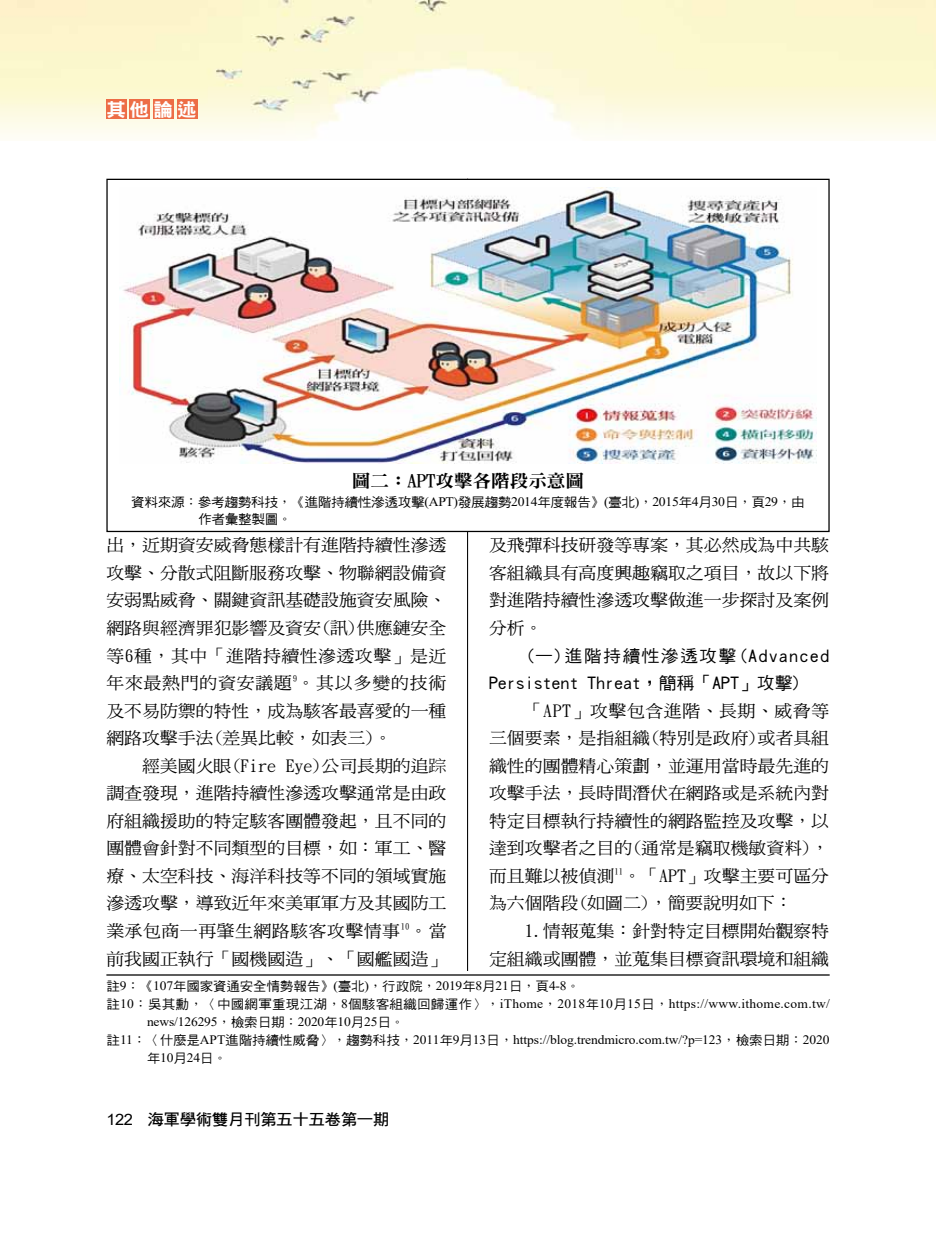
<style>
.page{position:relative;width:936px;height:1234px;background:#fff}
.page>*{position:absolute;margin:0;border:0;box-sizing:border-box;transform-origin:0 0}
.t1{font:18.6px "DFN Hei XB HK BF";color:#fff;scale:1.05 1}
.t2{font:17.7px "DFN Ming XB HK BF";color:#000;scale:1.05 1}
.t3{font:16.95px/27.6px "DF Ming Md HK BF";color:#000;text-align:justify;scale:1.05 1}
.t4{font:16.95px/27.5px "DF Hei Md HK BF";color:#000;scale:1.05 1}
.t5{font:15.6px "DF Hei Bd HK BF";letter-spacing:-.025em;color:#000;scale:1.05 1}
.t6{font:13.05px/16.4px "DF Hei Md HK BF";letter-spacing:-.025em;color:#000;scale:1.05 1}
.t7{font:12.9px "Times New Roman";letter-spacing:-.005em;color:#000;scale:1.05 1}
.t8{font:12.9px "Times New Roman";letter-spacing:.02em;color:#000;scale:1.05 1}
.t9{font:12.9px "DF Hei Md HK BF";letter-spacing:-.01em;color:#000;scale:1.05 1}
.s1{font-family:"DF Kai Shu SB Estd BF"}
.s2{font-family:"Times New Roman"}
.s3{font-family:"P Ming Li U"}
.s4{font-family:"DF Hei Md HK BF"}
.s5{font-family:"Arial"}
</style>
<div class="page">
<img style="left:0;top:0;width:935px;height:137px">
<hr style="left:467px;top:179px;width:1px;height:871px;background:#000">
<div style="left:106px;top:99px;width:20px;height:20px;background:#ed6d46"></div>
<div style="left:130px;top:99px;width:20px;height:20px;background:#ed6d46"></div>
<div style="left:153px;top:99px;width:21px;height:20px;background:#ed6d46"></div>
<div style="left:177px;top:99px;width:20px;height:20px;background:#ed6d46"></div>
<div style="left:107px;top:179px;width:722px;height:352px;background:#fff"></div>
<img style="left:119px;top:187px;width:697px;height:276px">
<div style="left:106px;top:970px;width:723px;height:96px;background:#fff"></div>
<hr style="left:106px;top:974px;width:723px;height:1px;background:#000">
<p class="t1" style="left:106px;top:100px;width:88px">其他論述</p>
<p class="t2" style="left:352px;top:471px;width:223px">圖二：APT攻擊各階段示意圖</p>
<p class="t6" style="left:198px;top:494px;width:579px;text-indent:-67px">資料來源<span class="s1">：</span>參考趨勢科技<span class="s1">，《</span>進階持續性滲透攻擊<span class="s2">(APT)</span>發展趨勢<span class="s2">2014</span>年度報告<span class="s1">》</span><span class="s2">(</span>臺北<span class="s2">)</span><span class="s1">，</span><span class="s2">2015</span>年<span class="s2">4</span>月<span class="s2">30</span>日<span class="s1">，</span>頁<span class="s2">29</span><span class="s1">，</span>由作者彙整製圖<span class="s1">。</span></p>
<p class="t3" style="left:106px;top:531px;width:325px">出，近期資安威脅態樣計有進階持續性滲透攻擊、分散式阻斷服務攻擊、物聯網設備資安弱點威脅、關鍵資訊基礎設施資安風險、網路與經濟罪犯影響及資安(訊)供應鏈安全等6種，其中「進階持續性滲透攻擊」是近年來最熱門的資安議題<sup>9</sup>。其以多變的技術及不易防禦的特性，成為駭客最喜愛的一種網路攻擊手法(差異比較，如表三)。</p>
<p class="t3" style="left:106px;top:751px;width:325px;text-indent:36px">經美國火眼(Fire Eye)公司長期的追<span class="s3">踪</span>調查發現，進階持續性滲透攻擊通常是由政府組織援助的特定駭客團體發起，且不同的團體會針對不同類型的目標，如：軍工、醫療、太空科技、海洋科技等不同的領域實施滲透攻擊，導致近年來美軍軍方及其國防工業承包商一再肇生網路駭客攻擊情事<sup>10</sup>。當前我國正執行「國機國造」、「國艦國造」</p>
<p class="t3" style="left:489px;top:531px;width:325px">及飛彈科技研發等專案，其必然成為中共駭客組織具有高度興趣竊取之項目，故以下將對進階持續性滲透攻擊做進一步探討及案例分析。</p>
<p class="t4" style="left:489px;top:641px;width:325px;text-indent:36px">(一)進階持續性滲透攻擊(Advanced<br>Persistent Threat，簡稱「APT」攻擊)</p>
<p class="t3" style="left:489px;top:696px;width:325px;text-indent:36px">「APT」攻擊包含進階、長期、威脅等三個要素，是指組織(特別是政府)或者具組織性的團體精心策劃，並運用當時最先進的攻擊手法，長時間潛伏在網路或是系統內對特定目標執行持續性的網路監控及攻擊，以達到攻擊者之目的(通常是竊取機敏資料)，而且難以被偵測<sup>11</sup>。「APT」攻擊主要可區分為六個階段(如圖二)，簡要說明如下：</p>
<p class="t3" style="left:489px;top:917px;width:325px;text-align:right">1.情報蒐集：針對特定目標開始觀察特<br>定組織或團體，並蒐集目標資訊環境和組織</p>
<p class="t9" style="left:106px;top:979px;width:452px">註<span class="s2">9</span><span class="s1">：《</span><span class="s2">107</span>年國家資通安全情勢報告<span class="s1">》</span><span class="s2">(</span>臺北<span class="s2">)</span><span class="s1">，</span>行政院<span class="s1">，</span><span class="s2">2019</span>年<span class="s2">8</span>月<span class="s2">21</span>日<span class="s1">，</span>頁<span class="s2">4-8</span><span class="s1">。</span></p>
<p class="t8" style="left:106px;top:994px;width:690px"><span class="s4">註</span>10<span class="s1">：</span><span class="s4">吳其勳</span><span class="s1">，〈</span><span class="s4">中國網軍重現江湖</span><span class="s1">，</span>8<span class="s4">個駭客組織回歸運作</span><span class="s1">〉，</span>iThome<span class="s1">，</span>2018<span class="s4">年</span>10<span class="s4">月</span>15<span class="s4">日</span><span class="s1">，</span>https://www.ithome.com.tw/</p>
<p class="t7" style="left:147px;top:1012px;width:246px">news/126295<span class="s1">，</span><span class="s4">檢索日期</span><span class="s1">：</span>2020<span class="s4">年</span>10<span class="s4">月</span>25<span class="s4">日</span><span class="s1">。</span></p>
<p class="t7" style="left:107px;top:1030px;width:690px"><span class="s4">註</span>11<span class="s1">：〈</span><span class="s4">什麼是</span>APT<span class="s4">進階持續性威脅</span><span class="s1">〉，</span><span class="s4">趨勢科技</span><span class="s1">，</span>2011<span class="s4">年</span>9<span class="s4">月</span>13<span class="s4">日</span><span class="s1">，</span>https://blog.trendmicro.com.tw/?p=123<span class="s1">，</span><span class="s4">檢索日期</span><span class="s1">：</span>2020</p>
<p class="t7" style="left:147px;top:1048px;width:78px"><span class="s4">年</span>10<span class="s4">月</span>24<span class="s4">日</span><span class="s1">。</span></p>
<p class="t5" style="left:106px;top:1111px;width:271px"><span class="s5">122</span> 海軍學術雙月刊第五十五卷第一期</p>
</div>
